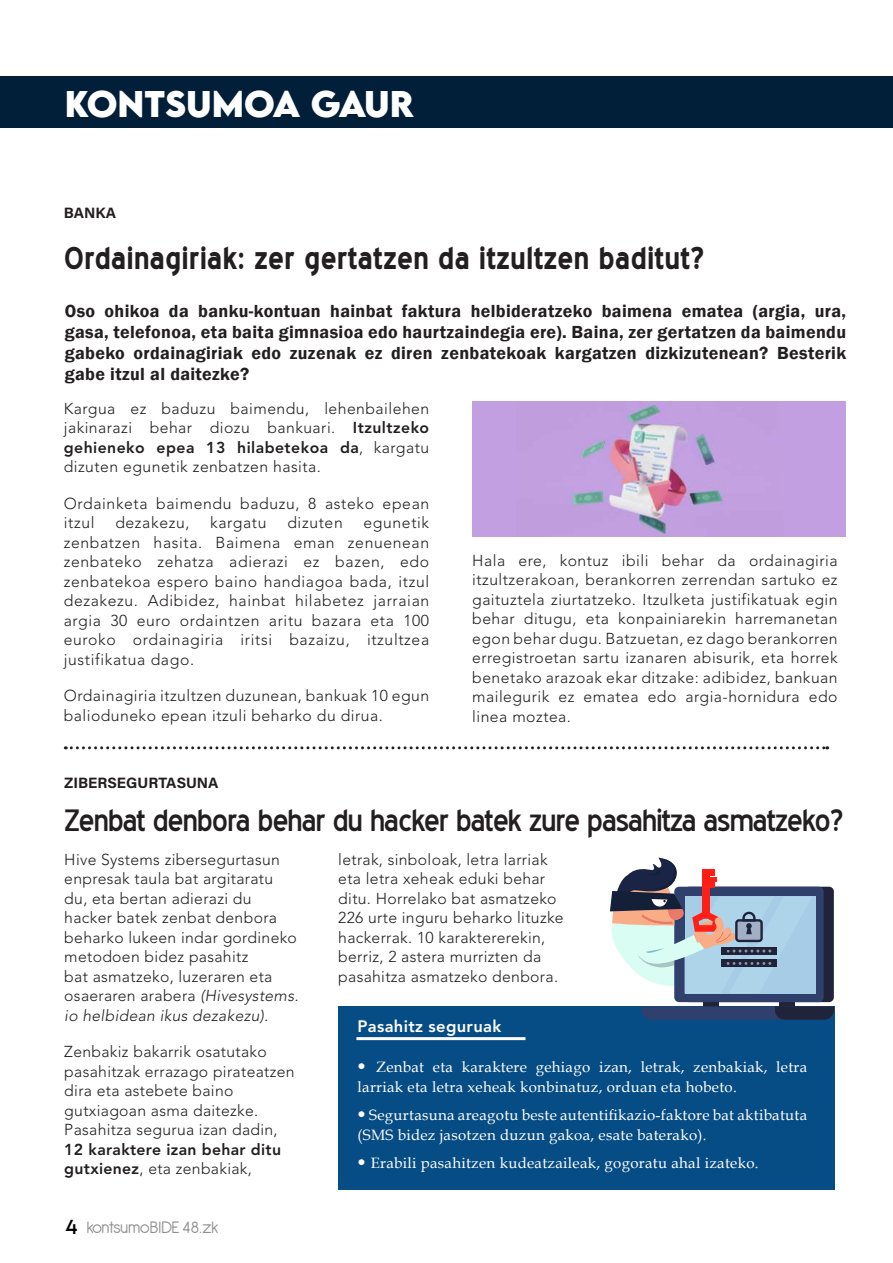
<style>
.page{position:relative;width:893px;height:1263px;background:#fff}
.page>*{position:absolute;margin:0;border:0;box-sizing:border-box;transform-origin:0 0}
.t1{font:30px "Blue Highway";letter-spacing:-.04em;color:#231f20}
.t2{font:700 30px "Blue Highway";color:#231f20}
.t3{font:600 18px/21px "Franklin Gothic";letter-spacing:.02em;color:#231f20;text-align:justify}
.t4{font:18px "Antipasto";letter-spacing:-.03em;color:#231f20}
.t5{font:800 16.5px "Avenir LT Std";letter-spacing:.02em;color:#fff}
.t6{font:700 16.05px "LEMONMILK";color:#fff}
.t7{font:300 15.75px/19.5px "Avenir LT Std";letter-spacing:.02em;color:#231f20}
.t8{font:300 15.75px/19.5px "Avenir LT Std";letter-spacing:.04em;color:#231f20}
.t9{font:800 15.75px/19.5px "Avenir LT Std";letter-spacing:.02em;color:#231f20}
.t10{font:15px/19.5px "Book Antiqua";letter-spacing:.02em;color:#fff}
.t11{font:15px "Acumin Variable Concept";color:#231f20}
.t12{font:8.85px "LEMONMILK";color:#000001}
.s1{font-weight:800}
.s2{font-style:italic}
.s3{font-weight:300}
.s4{font-family:"Avenir LT Std";font-size:16.5px}
</style>
<div class="page">
<div style="left:338px;top:1006px;width:497px;height:183px;background:#064c85"></div>
<svg style="left:65px;top:746px;width:763px;height:3px"></svg>
<hr style="left:356px;top:1037px;width:169px;height:3px;background:#fff">
<div style="left:703px;top:998px;width:15px;height:8px;background:#1f243b"></div>
<div style="left:780px;top:998px;width:15px;height:8px;background:#1f243b"></div>
<div style="left:684px;top:887px;width:150px;height:115px;background:#1f243b;border-radius:5px"></div>
<div style="left:674px;top:887px;width:150px;height:115px;background:#2e406b;border-radius:5px"></div>
<div style="left:685px;top:896px;width:130px;height:98px;background:#a6cce6"></div>
<svg style="left:641px;top:1006px;width:193px;height:14px;background:#27385f"></svg>
<svg style="left:610px;top:858px;width:202px;height:136px"></svg>
<div style="left:472px;top:402px;width:374px;height:135px;background:#c29fe1"></div>
<img style="left:572px;top:404px;width:152px;height:133px">
<div style="left:0;top:76px;width:893px;height:52px;background:#011f38"></div>
<p class="t6" style="left:65px;top:102px;width:351px">KONTSUMOA GAUR</p>
<p class="t11" style="left:64px;top:207px;width:54px">BANKA</p>
<h1 class="t2" style="left:64px;top:247px;width:642px">Ordainagiriak: zer gertatzen da itzultzen baditut?</h1>
<p class="t3" style="left:65px;top:302px;width:783px">Oso ohikoa da banku-kontuan hainbat faktura helbideratzeko baimena ematea (argia, ura, gasa, telefonoa, eta baita gimnasioa edo haurtzaindegia ere). Baina, zer gertatzen da baimendu gabeko ordainagiriak edo zuzenak ez diren zenbatekoak kargatzen dizkizutenean? Besterik gabe itzul al daitezke?</p>
<p class="t7" style="left:64px;top:400px;width:367px;text-align:justify">Kargua ez baduzu baimendu, lehenbailehen jakinarazi behar diozu bankuari. <span class="s1">Itzultzeko gehieneko epea 13 hilabetekoa da</span>, kargatu dizuten egunetik zenbatzen hasita.</p>
<p class="t8" style="left:64px;top:495px;width:367px">Ordainketa baimendu baduzu, 8 asteko epean itzul</p>
<p class="t7" style="left:64px;top:514px;width:367px;text-align:justify;text-indent:300px">egunetik zenbatzen hasita. Baimena eman zenuenean zenbateko zehatza adierazi ez bazen, edo zenbatekoa espero baino handiagoa bada, itzul dezakezu. Adibidez, hainbat hilabetez jarraian argia 30 euro ordaintzen aritu bazara eta 100 euroko ordainagiria iritsi bazaizu, itzultzea justifikatua dago.</p>
<p class="t7" style="left:64px;top:687px;width:367px">Ordainagiria itzultzen duzunean, bankuak 10 egun balioduneko epean itzuli beharko du dirua.</p>
<p class="t8" style="left:115px;top:514px;width:76px">dezakezu,</p>
<p class="t8" style="left:210px;top:514px;width:58px">kargatu</p>
<p class="t8" style="left:287px;top:514px;width:57px">dizuten</p>
<p class="t7" style="left:472px;top:552px;width:367px;text-align:justify">Hala ere, kontuz ibili behar da ordainagiria itzultzerakoan, berankorren zerrendan sartuko ez gaituztela ziurtatzeko. Itzulketa justifikatuak egin behar ditugu, eta konpainiarekin harremanetan egon behar dugu. Batzuetan, ez dago berankorren erregistroetan sartu izanaren abisurik, eta horrek benetako arazoak ekar ditzake: adibidez, bankuan mailegurik ez ematea edo argia-hornidura edo linea moztea.</p>
<p class="t11" style="left:64px;top:777px;width:156px">ZIBERSEGURTASUNA</p>
<h1 class="t1" style="left:64px;top:808px;width:780px">Zenbat denbora behar du hacker batek zure pasahitza asmatzeko?</h1>
<p class="t7" style="left:64px;top:851px;width:236px">Hive Systems zibersegurtasun enpresak taula bat argitaratu du, eta bertan adierazi du hacker batek zenbat denbora beharko lukeen indar gordineko metodoen bidez pasahitz<br>bat asmatzeko, luzeraren eta osaeraren arabera <span class="s2">(Hivesystems. io helbidean ikus dezakezu).</span></p>
<p class="t7" style="left:64px;top:1043px;width:232px">Zenbakiz bakarrik osatutako pasahitzak errazago pirateatzen dira eta astebete baino gutxiagoan asma daitezke.<br>Pasahitza segurua izan dadin,</p>
<p class="t9" style="left:64px;top:1139px;width:218px">12 karaktere izan behar ditu gutxienez<span class="s3">, eta zenbakiak,</span></p>
<p class="t12" style="left:65px;top:1225px;width:13px">4</p>
<p class="t4" style="left:86px;top:1216px;width:134px">kontsumoBIDE 48.zk</p>
<p class="t7" style="left:338px;top:851px;width:227px">letrak, sinboloak, letra larriak eta letra xeheak eduki behar ditu. Horrelako bat asmatzeko<br>226 urte inguru beharko lituzke hackerrak. 10 karaktererekin, berriz, 2 astera murrizten da pasahitza asmatzeko denbora.</p>
<p class="t5" style="left:357px;top:1017px;width:145px">Pasahitz seguruak</p>
<p class="t10" style="left:358px;top:1059px;width:451px"><span class="s4">•</span> Zenbat eta karaktere gehiago izan, letrak, zenbakiak, letra larriak eta letra xeheak konbinatuz, orduan eta hobeto.</p>
<p class="t10" style="left:358px;top:1105px;width:451px"><span class="s4">•</span> Segurtasuna areagotu beste autenti昀椀kazio-faktore bat aktibatuta (SMS bidez jasotzen duzun gakoa, esate baterako).</p>
<p class="t10" style="left:358px;top:1155px;width:403px"><span class="s4">•</span> Erabili pasahitzen kudeatzaileak, gogoratu ahal izateko.</p>
</div>
